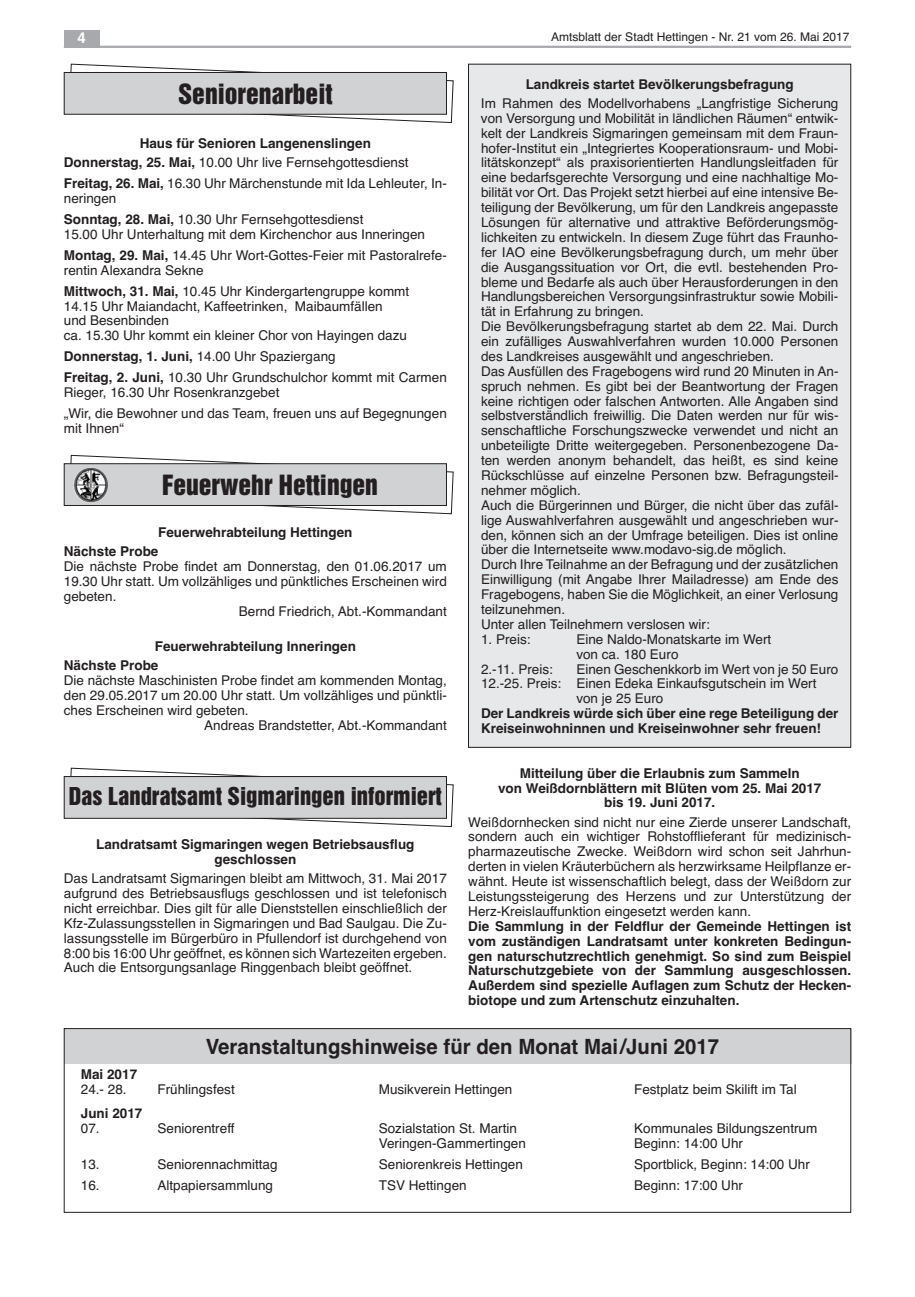
<style>
.page{position:relative;width:915px;height:1297px;background:#fff}
.page>*{position:absolute;margin:0;border:0;box-sizing:border-box;transform-origin:0 0}
.t1{font:25.5px "Helvetica Inserat";color:#231f20}
.t2{font:22.5px "Helvetica Inserat";color:#231f20}
.t3{font:700 21px "Helvetica";color:#231f20}
.t4{font:700 15px "Helvetica";color:#fff}
.t5{font:13.5px/14.9px "Helvetica";color:#231f20}
.t6{font:700 13.5px/14.9px "Helvetica";color:#231f20}
.t7{font:12px "Helvetica";color:#231f20}
.s1{font-weight:400}
.s2{font-weight:700}
</style>
<div class="page">
<div style="left:468px;top:64px;width:382px;height:683px;background:#e7e8e9"></div>
<div style="left:64px;top:1029px;width:786px;height:34px;background:#d1d2d4"></div>
<div style="left:64px;top:1028px;width:786px;height:185px;border:1px solid #231f20"></div>
<svg style="left:70px;top:455px;width:384px;height:59px"></svg>
<div style="left:64px;top:464px;width:382px;height:41px;background:#d1d2d4"></div>
<div style="left:64px;top:463px;width:382px;height:43px;border:1px solid #231f20"></div>
<img style="left:73px;top:468px;width:35px;height:35px;border-radius:50%">
<svg style="left:70px;top:63px;width:384px;height:60px"></svg>
<div style="left:64px;top:72px;width:382px;height:42px;background:#d1d2d4"></div>
<div style="left:64px;top:72px;width:382px;height:43px;border:1px solid #231f20"></div>
<svg style="left:70px;top:767px;width:384px;height:60px"></svg>
<div style="left:64px;top:776px;width:382px;height:42px;background:#d1d2d4"></div>
<div style="left:64px;top:776px;width:382px;height:43px;border:1px solid #231f20"></div>
<hr style="left:64px;top:46px;width:786px;height:2px;background:#a8a9ad">
<div style="left:64px;top:30px;width:35px;height:17px;background:#a8a9ad"></div>
<p class="t4" style="left:77px;top:29px;width:10px">4</p>
<p class="t7" style="left:551px;top:30px;width:300px">Amtsblatt der Stadt Hettingen - Nr. 21 vom 26. Mai 2017</p>
<p class="t6" style="left:525px;top:77px;width:269px">Landkreis startet Bevölkerungsbefragung</p>
<p class="t5" style="left:481px;top:96px;width:359px">Im Rahmen des Modellvorhabens „Langfristige Sicherung von Versorgung und Mobilität in ländlichen Räumen“ entwik&shy;kelt der Landkreis Sigmaringen gemeinsam mit dem Fraun&shy;hofer-Institut ein „Integriertes Kooperationsraum- und Mobi&shy;litätskonzept“ als praxisorientierten Handlungsleitfaden für eine bedarfsgerechte Versorgung und eine nachhaltige Mo&shy;bilität vor Ort. Das Projekt setzt hierbei auf eine intensive Be&shy;teiligung der Bevölkerung, um für den Landkreis angepasste Lösungen für alternative und attraktive Beförderungsmög&shy;lichkeiten zu entwickeln. In diesem Zuge führt das Fraunho&shy;fer IAO eine Bevölkerungsbefragung durch, um mehr über die Ausgangssituation vor Ort, die evtl. bestehenden Pro&shy;bleme und Bedarfe als auch über Herausforderungen in den Handlungsbereichen Versorgungsinfrastruktur sowie Mobili&shy;tät in Erfahrung zu bringen.<br>Die Bevölkerungsbefragung startet ab dem 22. Mai. Durch ein zufälliges Auswahlverfahren wurden 10.000 Personen des Landkreises ausgewählt und angeschrieben.<br>Das Ausfüllen des Fragebogens wird rund 20 Minuten in An&shy;spruch nehmen. Es gibt bei der Beantwortung der Fragen keine richtigen oder falschen Antworten. Alle Angaben sind selbstverständlich freiwillig. Die Daten werden nur für wis&shy;senschaftliche Forschungszwecke verwendet und nicht an unbeteiligte Dritte weitergegeben. Personenbezogene Da&shy;ten werden anonym behandelt, das heißt, es sind keine Rückschlüsse auf einzelne Personen bzw. Befragungsteil&shy;nehmer möglich.<br>Auch die Bürgerinnen und Bürger, die nicht über das zufäl&shy;lige Auswahlverfahren ausgewählt und angeschrieben wur&shy;den, können sich an der Umfrage beteiligen. Dies ist online über die Internetseite www.modavo-sig.de möglich.<br>Durch Ihre Teilnahme an der Befragung und der zusätzlichen Einwilligung (mit Angabe Ihrer Mailadresse) am Ende des Fragebogens, haben Sie die Möglichkeit, an einer Verlosung teilzunehmen.<br>Unter allen Teilnehmern verslosen wir:</p>
<p class="t5" style="left:481px;top:632px;width:51px">1. Preis:</p>
<p class="t5" style="left:576px;top:632px;width:196px">Eine Naldo-Monatskarte im Wert von ca. 180 Euro</p>
<p class="t5" style="left:481px;top:661px;width:73px">2.-11. Preis:</p>
<p class="t5" style="left:576px;top:661px;width:263px">Einen Geschenkkorb im Wert von je 50 Euro</p>
<p class="t5" style="left:481px;top:676px;width:337px">12.-25. Preis: Einen Edeka Einkaufsgutschein im Wert</p>
<p class="t5" style="left:576px;top:691px;width:89px">von je 25 Euro</p>
<p class="t6" style="left:481px;top:706px;width:359px">Der Landkreis würde sich über eine rege Beteiligung der<br>Kreiseinwohninnen und Kreiseinwohner sehr freuen!</p>
<p class="t6" style="left:498px;top:766px;width:325px;text-align:center">Mitteilung über die Erlaubnis zum Sammeln<br>von Weißdornblättern mit Blüten vom 25. Mai 2017 bis 19. Juni 2017.</p>
<p class="t5" style="left:468px;top:814px;width:384px;text-align:justify">Weißdornhecken sind nicht nur eine Zierde unserer Landschaft, sondern auch ein wichtiger Rohstofflieferant für medizinisch&shy;pharmazeutische Zwecke. Weißdorn wird schon seit Jahrhun&shy;derten in vielen Kräuterbüchern als herzwirksame Heilpflanze er&shy;wähnt. Heute ist wissenschaftlich belegt, dass der Weißdorn zur Leistungssteigerung des Herzens und zur Unterstützung der Herz-Kreislauffunktion eingesetzt werden kann.</p>
<p class="t6" style="left:468px;top:919px;width:384px;text-align:justify">Die Sammlung in der Feldflur der Gemeinde Hettingen ist vom zuständigen Landratsamt unter konkreten Bedingun&shy;gen naturschutzrechtlich genehmigt. So sind zum Beispiel Naturschutzgebiete von der Sammlung ausgeschlossen.<br>Außerdem sind spezielle Auflagen zum Schutz der Hecken&shy;biotope und zum Artenschutz einzuhalten.</p>
<h3 class="t3" style="left:206px;top:1034px;width:515px">Veranstaltungshinweise für den Monat Mai/Juni 2017</h3>
<h1 class="t1" style="left:178px;top:83px;width:156px">Seniorenarbeit</h1>
<p class="t6" style="left:64px;top:134px;width:346px;line-height:19.2px;text-indent:76px">Haus für Senioren Langenenslingen<br>Donnerstag, 25. Mai, <span class="s1">10.00 Uhr live Fernsehgottesdienst</span></p>
<p class="t5" style="left:64px;top:176px;width:384px"><span class="s2">Freitag, 26. Mai,</span> 16.30 Uhr Märchenstunde mit Ida Lehleuter, In&shy;neringen</p>
<p class="t5" style="left:64px;top:212px;width:362px"><span class="s2">Sonntag, 28. Mai,</span> 10.30 Uhr Fernsehgottesdienst<br>15.00 Uhr Unterhaltung mit dem Kirchenchor aus Inneringen</p>
<p class="t5" style="left:64px;top:248px;width:384px"><span class="s2">Montag, 29. Mai,</span> 14.45 Uhr Wort-Gottes-Feier mit Pastoralrefe&shy;rentin Alexandra Sekne</p>
<p class="t5" style="left:64px;top:284px;width:347px"><span class="s2">Mittwoch, 31. Mai,</span> 10.45 Uhr Kindergartengruppe kommt 14.15 Uhr Maiandacht, Kaffeetrinken, Maibaumfällen<br>und Besenbinden<br>ca. 15.30 Uhr kommt ein kleiner Chor von Hayingen dazu</p>
<p class="t5" style="left:64px;top:346px;width:384px;line-height:20.9px"><span class="s2">Donnerstag, 1. Juni,</span> 14.00 Uhr Spaziergang<br><span class="s2">Freitag, 2. Juni,</span> 10.30 Uhr Grundschulchor kommt mit Carmen</p>
<p class="t5" style="left:64px;top:382px;width:384px;line-height:20.9px">Rieger, 16.30 Uhr Rosenkranzgebet<br>„Wir, die Bewohner und das Team, freuen uns auf Begegnungen</p>
<p class="t5" style="left:64px;top:421px;width:62px">mit Ihnen“</p>
<h1 class="t1" style="left:162px;top:474px;width:217px">Feuerwehr Hettingen</h1>
<p class="t6" style="left:64px;top:523px;width:290px;line-height:19.2px;text-indent:94px">Feuerwehrabteilung Hettingen<br>Nächste Probe</p>
<p class="t5" style="left:64px;top:559px;width:384px">Die nächste Probe findet am Donnerstag, den 01.06.2017 um</p>
<p class="t5" style="left:64px;top:574px;width:384px">19.30 Uhr statt. Um vollzähliges und pünktliches Erscheinen wird</p>
<p class="t5" style="left:64px;top:589px;width:54px">gebeten.</p>
<p class="t5" style="left:239px;top:603px;width:209px">Bernd Friedrich, Abt.-Kommandant</p>
<p class="t6" style="left:64px;top:637px;width:293px;line-height:19.2px;text-indent:91px">Feuerwehrabteilung Inneringen<br>Nächste Probe</p>
<p class="t5" style="left:64px;top:673px;width:384px">Die nächste Maschinisten Probe findet am kommenden Montag,</p>
<p class="t5" style="left:64px;top:688px;width:384px">den 29.05.2017 um 20.00 Uhr statt. Um vollzähliges und pünktli-</p>
<p class="t5" style="left:64px;top:703px;width:186px">ches Erscheinen wird gebeten.</p>
<p class="t5" style="left:204px;top:718px;width:244px">Andreas Brandstetter, Abt.-Kommandant</p>
<h2 class="t2" style="left:69px;top:787px;width:374px">Das Landratsamt Sigmaringen informiert</h2>
<p class="t6" style="left:96px;top:837px;width:320px;text-align:center">Landratsamt Sigmaringen wegen Betriebsausflug geschlossen</p>
<p class="t5" style="left:64px;top:871px;width:384px;text-align:justify">Das Landratsamt Sigmaringen bleibt am Mittwoch, 31. Mai 2017 aufgrund des Betriebsausflugs geschlossen und ist telefonisch nicht erreichbar. Dies gilt für alle Dienststellen einschließlich der Kfz-Zulassungsstellen in Sigmaringen und Bad Saulgau. Die Zu&shy;lassungsstelle im Bürgerbüro in Pfullendorf ist durchgehend von 8:00 bis 16:00 Uhr geöffnet, es können sich Wartezeiten ergeben.<br>Auch die Entsorgungsanlage Ringgenbach bleibt geöffnet.</p>
<p class="t6" style="left:81px;top:1067px;width:58px">Mai 2017</p>
<p class="t5" style="left:81px;top:1082px;width:47px">24.- 28.</p>
<p class="t5" style="left:157px;top:1082px;width:79px">Frühlingsfest</p>
<p class="t5" style="left:378px;top:1082px;width:135px">Musikverein Hettingen</p>
<p class="t5" style="left:634px;top:1082px;width:164px">Festplatz beim Skilift im Tal</p>
<p class="t6" style="left:81px;top:1106px;width:63px">Juni 2017</p>
<p class="t5" style="left:81px;top:1121px;width:20px">07.</p>
<p class="t5" style="left:157px;top:1121px;width:79px">Seniorentreff</p>
<p class="t5" style="left:378px;top:1121px;width:140px">Sozialstation St. Martin</p>
<p class="t5" style="left:634px;top:1121px;width:185px">Kommunales Bildungszentrum</p>
<p class="t5" style="left:378px;top:1136px;width:149px">Veringen-Gammertingen</p>
<p class="t5" style="left:634px;top:1136px;width:110px">Beginn: 14:00 Uhr</p>
<p class="t5" style="left:81px;top:1156px;width:20px">13.</p>
<p class="t5" style="left:157px;top:1156px;width:122px">Seniorennachmittag</p>
<p class="t5" style="left:378px;top:1156px;width:146px">Seniorenkreis Hettingen</p>
<p class="t5" style="left:634px;top:1156px;width:177px">Sportblick, Beginn: 14:00 Uhr</p>
<p class="t5" style="left:81px;top:1177px;width:20px">16.</p>
<p class="t5" style="left:157px;top:1177px;width:117px">Altpapiersammlung</p>
<p class="t5" style="left:378px;top:1177px;width:89px">TSV Hettingen</p>
<p class="t5" style="left:634px;top:1177px;width:110px">Beginn: 17:00 Uhr</p>
</div>
